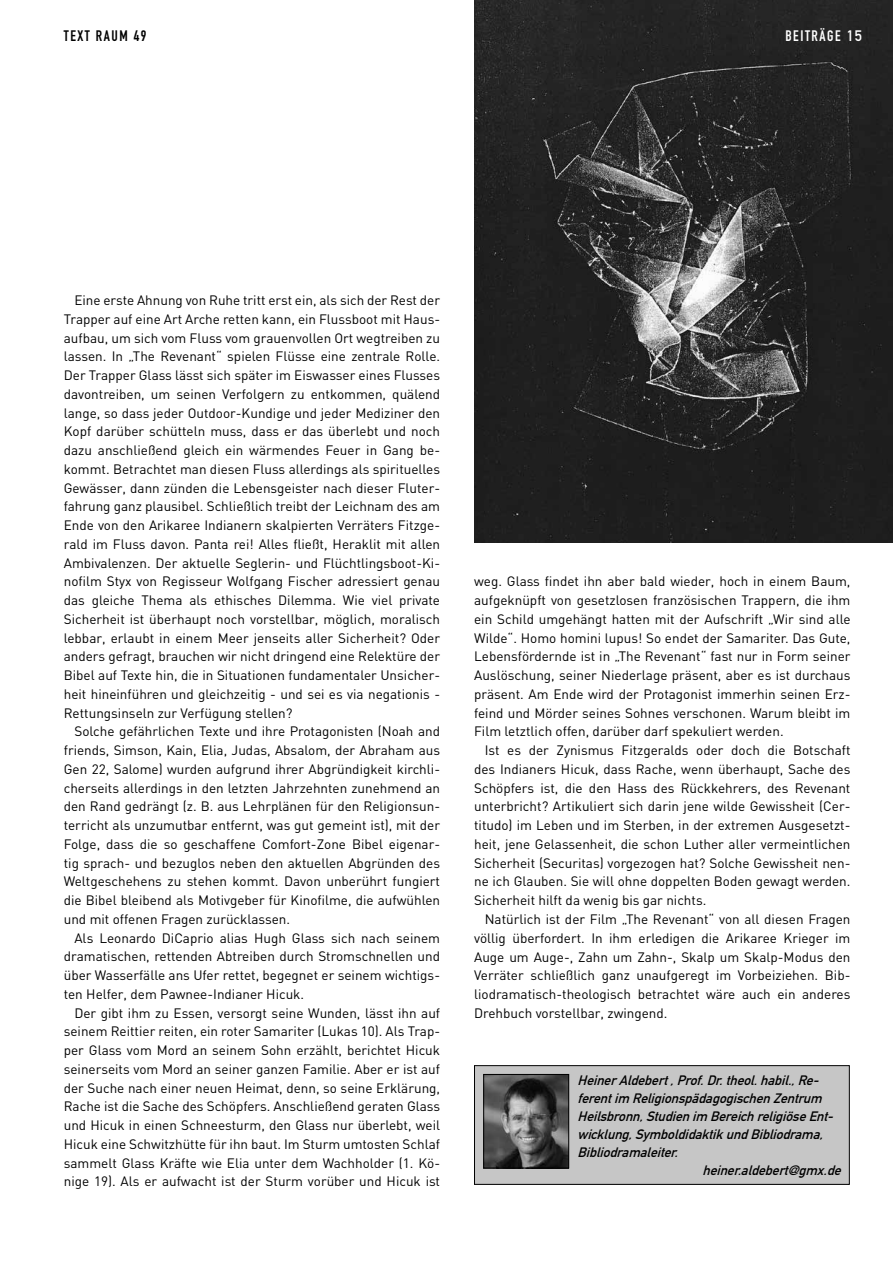
<style>
.page{position:relative;width:893px;height:1263px;background:#fff}
.page>*{position:absolute;margin:0;border:0;box-sizing:border-box;transform-origin:0 0}
.t1{font:15px "DIN Engschrift";letter-spacing:.105em;color:#000}
.t2{font:15px "DIN Engschrift";letter-spacing:.105em;color:#fff}
.t3{font:13.5px/18.8px "DIN";color:#000;text-align:justify}
.t4{font:italic 13.5px "DIN Mittelschrift";color:#000}
.s1{font-family:"DIN Mittelschrift"}
</style>
<div class="page">
<div style="left:474px;top:1065px;width:375px;height:119px;background:#c6c6c6"></div>
<div style="left:474px;top:1065px;width:376px;height:120px;border:1px solid #000"></div>
<img style="left:485px;top:1076px;width:82px;height:90px">
<div style="left:483px;top:1074px;width:86px;height:94px;border:1px solid #000"></div>
<img style="left:474px;top:0;width:419px;height:542px">
<p class="t1" style="left:64px;top:27px;width:84px">TEXT RAUM 49</p>
<p class="t2" style="left:785px;top:27px;width:78px">BEITRÄGE <span class="s1">15</span></p>
<p class="t3" style="left:64px;top:291px;width:378px;text-indent:11px">Eine erste Ahnung von Ruhe tritt erst ein, als sich der Rest der Trapper auf eine Art Arche retten kann, ein Flussboot mit Haus&shy;aufbau, um sich vom Fluss vom grauenvollen Ort wegtreiben zu lassen. In „The Revenant“ spielen Flüsse eine zentrale Rolle.<br>Der Trapper Glass lässt sich später im Eiswasser eines Flusses davontreiben, um seinen Verfolgern zu entkommen, quälend lange, so dass jeder Outdoor-Kundige und jeder Mediziner den Kopf darüber schütteln muss, dass er das überlebt und noch dazu anschließend gleich ein wärmendes Feuer in Gang be&shy;kommt. Betrachtet man diesen Fluss allerdings als spirituelles Gewässer, dann zünden die Lebensgeister nach dieser Fluter&shy;fahrung ganz plausibel. Schließlich treibt der Leichnam des am Ende von den Arikaree Indianern skalpierten Verräters Fitzge&shy;rald im Fluss davon. Panta rei! Alles fließt, Heraklit mit allen Ambivalenzen. Der aktuelle Seglerin- und Flüchtlingsboot-Ki&shy;nofilm Styx von Regisseur Wolfgang Fischer adressiert genau das gleiche Thema als ethisches Dilemma. Wie viel private Sicherheit ist überhaupt noch vorstellbar, möglich, moralisch lebbar, erlaubt in einem Meer jenseits aller Sicherheit? Oder anders gefragt, brauchen wir nicht dringend eine Relektüre der Bibel auf Texte hin, die in Situationen fundamentaler Unsicher&shy;heit hineinführen und gleichzeitig - und sei es via negationis - Rettungsinseln zur Verfügung stellen?</p>
<p class="t3" style="left:64px;top:722px;width:378px;text-indent:11px">Solche gefährlichen Texte und ihre Protagonisten (Noah and friends, Simson, Kain, Elia, Judas, Absalom, der Abraham aus Gen 22, Salome) wurden aufgrund ihrer Abgründigkeit kirchli&shy;cherseits allerdings in den letzten Jahrzehnten zunehmend an den Rand gedrängt (z. B. aus Lehrplänen für den Religionsun&shy;terricht als unzumutbar entfernt, was gut gemeint ist), mit der Folge, dass die so geschaffene Comfort-Zone Bibel eigenar&shy;tig sprach- und bezuglos neben den aktuellen Abgründen des Weltgeschehens zu stehen kommt. Davon unberührt fungiert die Bibel bleibend als Motivgeber für Kinofilme, die aufwühlen und mit offenen Fragen zurücklassen.</p>
<p class="t3" style="left:64px;top:928px;width:378px;text-indent:11px">Als Leonardo DiCaprio alias Hugh Glass sich nach seinem dramatischen, rettenden Abtreiben durch Stromschnellen und über Wasserfälle ans Ufer rettet, begegnet er seinem wichtigs&shy;ten Helfer, dem Pawnee-Indianer Hicuk.</p>
<p class="t3" style="left:64px;top:1003px;width:378px;text-indent:11px">Der gibt ihm zu Essen, versorgt seine Wunden, lässt ihn auf seinem Reittier reiten, ein roter Samariter (Lukas 10). Als Trap&shy;per Glass vom Mord an seinem Sohn erzählt, berichtet Hicuk seinerseits vom Mord an seiner ganzen Familie. Aber er ist auf der Suche nach einer neuen Heimat, denn, so seine Erklärung, Rache ist die Sache des Schöpfers. Anschließend geraten Glass und Hicuk in einen Schneesturm, den Glass nur überlebt, weil Hicuk eine Schwitzhütte für ihn baut. Im Sturm umtosten Schlaf sammelt Glass Kräfte wie Elia unter dem Wachholder (1. Kö&shy;nige 19). Als er aufwacht ist der Sturm vorüber und Hicuk ist</p>
<p class="t3" style="left:474px;top:572px;width:378px">weg. Glass findet ihn aber bald wieder, hoch in einem Baum, aufgeknüpft von gesetzlosen französischen Trappern, die ihm ein Schild umgehängt hatten mit der Aufschrift „Wir sind alle Wilde“. Homo homini lupus! So endet der Samariter. Das Gute, Lebensfördernde ist in „The Revenant“ fast nur in Form seiner Auslöschung, seiner Niederlage präsent, aber es ist durchaus präsent. Am Ende wird der Protagonist immerhin seinen Erz&shy;feind und Mörder seines Sohnes verschonen. Warum bleibt im Film letztlich offen, darüber darf spekuliert werden.</p>
<p class="t3" style="left:474px;top:741px;width:378px;text-indent:11px">Ist es der Zynismus Fitzgeralds oder doch die Botschaft des Indianers Hicuk, dass Rache, wenn überhaupt, Sache des Schöpfers ist, die den Hass des Rückkehrers, des Revenant unterbricht? Artikuliert sich darin jene wilde Gewissheit (Cer&shy;titudo) im Leben und im Sterben, in der extremen Ausgesetzt&shy;heit, jene Gelassenheit, die schon Luther aller vermeintlichen Sicherheit (Securitas) vorgezogen hat? Solche Gewissheit nen&shy;ne ich Glauben. Sie will ohne doppelten Boden gewagt werden.<br>Sicherheit hilft da wenig bis gar nichts.</p>
<p class="t3" style="left:474px;top:909px;width:378px;text-indent:11px">Natürlich ist der Film „The Revenant“ von all diesen Fragen völlig überfordert. In ihm erledigen die Arikaree Krieger im Auge um Auge-, Zahn um Zahn-, Skalp um Skalp-Modus den Verräter schließlich ganz unaufgeregt im Vorbeiziehen. Bib&shy;liodramatisch-theologisch betrachtet wäre auch ein anderes Drehbuch vorstellbar, zwingend.</p>
<p class="t4" style="left:578px;top:1072px;width:246px">HeinerAldebert,Prof.Dr.theol.habil.,Re-</p>
<p class="t4" style="left:578px;top:1090px;width:250px">ferentim ReligionspädagogischenZentrum</p>
<p class="t4" style="left:578px;top:1108px;width:261px">Heilsbronn,Studienim BereichreligiöseEnt-</p>
<p class="t4" style="left:578px;top:1126px;width:251px">wicklung,SymboldidaktikundBibliodrama,</p>
<p class="t4" style="left:578px;top:1144px;width:106px">Bibliodramaleiter.</p>
<p class="t4" style="left:702px;top:1162px;width:144px">heiner.aldebert@gmx.de</p>
</div>
